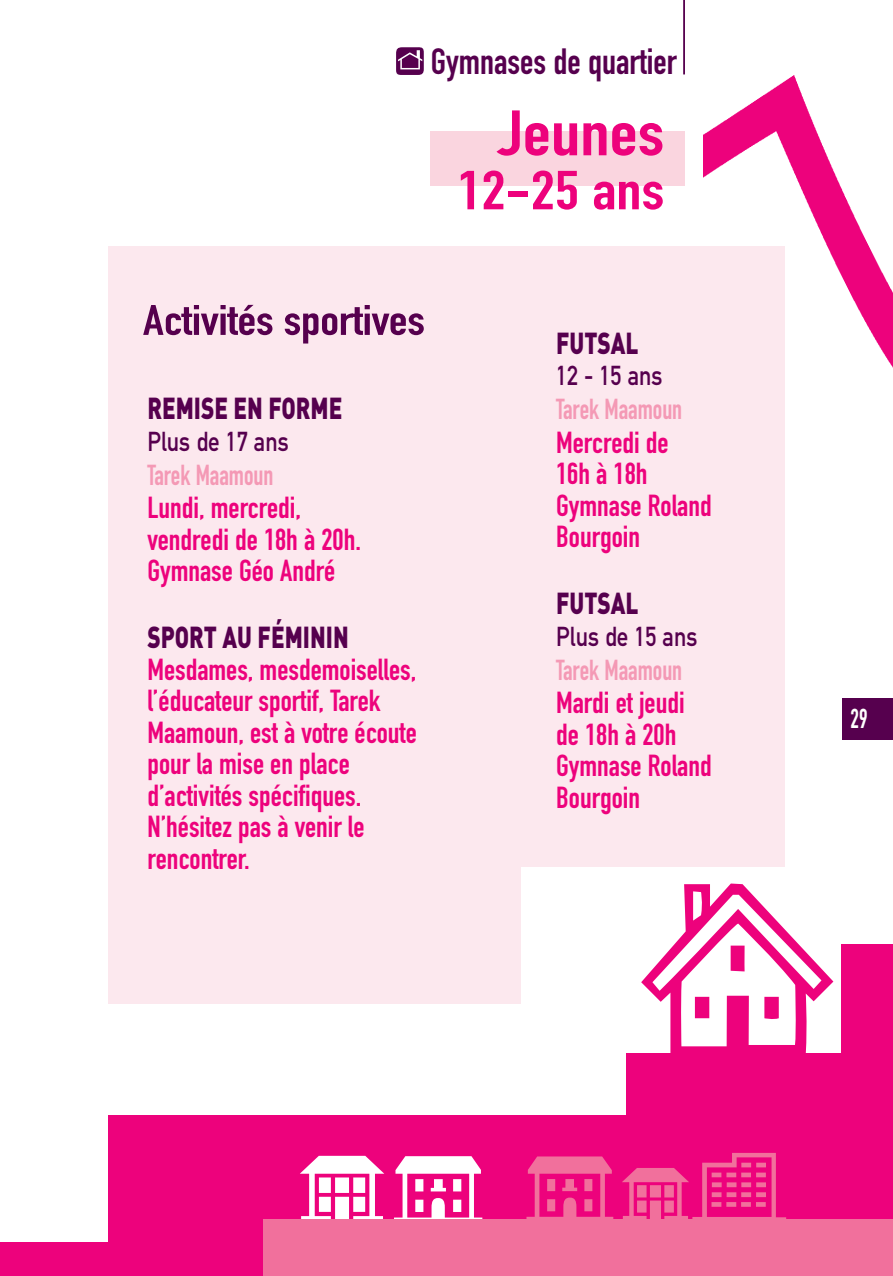
<style>
.page{position:relative;width:893px;height:1276px;background:#fff}
.page>*{position:absolute;margin:0;border:0;box-sizing:border-box;transform-origin:0 0}
.t1{font:224.7px "Eclectic One";color:#ed027c}
.t2{font:85.8px "Communications P02";color:#f1709c}
.t3{font:63px "DIN Engschrift";color:#ed027c;scale:1.2 1}
.t4{font:54px "DIN Engschrift";color:#ed027c;scale:1.2 1}
.t5{font:42px "DIN Engschrift";letter-spacing:-.005em;color:#56004e;scale:1.2 1}
.t6{font:36px "DIN Engschrift Alternate";color:#56004e}
.t7{font:30px/31.5px "DIN Engschrift Alternate";color:#ed027c}
.t8{font:900 30px "DIN";color:#56004e;scale:.75 1}
.t9{font:28.5px "DIN Engschrift";color:#f499b5;scale:.9 1}
.t10{font:27px "DIN Mittelschrift";color:#56004e;scale:.85 1}
.t11{font:27px "DIN Engschrift";color:#fff;scale:.85 1}
.s1{font-size:69.6px}
.s2{font-family:"Cairo";font-size:117.9px}
</style>
<div class="page">
<div style="left:108px;top:247px;width:677px;height:756px;background:#fce8ee"></div>
<div style="left:842px;top:697px;width:51px;height:42px;background:#56004e"></div>
<div style="left:0;top:1242px;width:869px;height:34px;background:#ed027c"></div>
<img style="left:703px;top:75px;width:190px;height:293px">
<div style="left:522px;top:867px;width:344px;height:239px;background:#fff"></div>
<svg style="left:396px;top:47px;width:28px;height:28px"></svg>
<hr style="left:683px;top:0;width:2px;height:74px;background:#56004e">
<div style="left:430px;top:131px;width:255px;height:54px;background:#fad5df"></div>
<div style="left:841px;top:944px;width:52px;height:332px;background:#ed027c"></div>
<div style="left:108px;top:1115px;width:785px;height:161px;background:#ed027c"></div>
<div style="left:626px;top:1052px;width:267px;height:224px;background:#ed027c"></div>
<div style="left:263px;top:1219px;width:630px;height:57px;background:#f1709c"></div>
<p class="t6" style="left:431px;top:40px;width:248px">Gymnases de quartier</p>
<h3 class="t3" style="left:498px;top:96px;width:140px">Jeunes</h3>
<h3 class="t4" style="left:457px;top:159px;width:174px">12-25 ans</h3>
<h3 class="t5" style="left:143px;top:295px;width:236px">Activités sportives</h3>
<p class="t8" style="left:147px;top:388px;width:262px">REMISE EN FORME</p>
<p class="t10" style="left:147px;top:425px;width:168px">Plus de 17 ans</p>
<p class="t9" style="left:147px;top:458px;width:142px">Tarek Maamoun</p>
<p class="t7" style="left:147px;top:492px;width:215px">Lundi, mercredi, vendredi de 18h à 20h.<br>Gymnase Géo André</p>
<p class="t8" style="left:147px;top:617px;width:270px">SPORT AU FÉMININ</p>
<p class="t7" style="left:147px;top:653px;width:271px">Mesdames, mesdemoiselles, l’éducateur sportif, Tarek<br>Maamoun, est à votre écoute pour la mise en place d’activités spécifiques.<br>N’hésitez pas à venir le rencontrer.</p>
<p class="t8" style="left:556px;top:323px;width:111px">FUTSAL</p>
<p class="t10" style="left:556px;top:360px;width:127px">12 - 15 ans</p>
<p class="t9" style="left:556px;top:393px;width:142px">Tarek Maamoun</p>
<p class="t7" style="left:556px;top:426px;width:157px">Mercredi de<br>16h à 18h<br>Gymnase Roland<br>Bourgoin</p>
<p class="t8" style="left:556px;top:583px;width:111px">FUTSAL</p>
<p class="t10" style="left:556px;top:620px;width:168px">Plus de 15 ans</p>
<p class="t9" style="left:556px;top:653px;width:142px">Tarek Maamoun</p>
<p class="t7" style="left:556px;top:687px;width:157px">Mardi et jeudi de 18h à 20h<br>Gymnase Roland<br>Bourgoin</p>
<p class="t11" style="left:850px;top:702px;width:22px">29</p>
<h1 class="t1" style="left:631px;top:867px;width:213px">X</h1>
<h2 class="t2" style="left:522px;top:1144px;width:275px">Y<span class="s1">U</span><span class="s2">T</span></h2>
</div>
